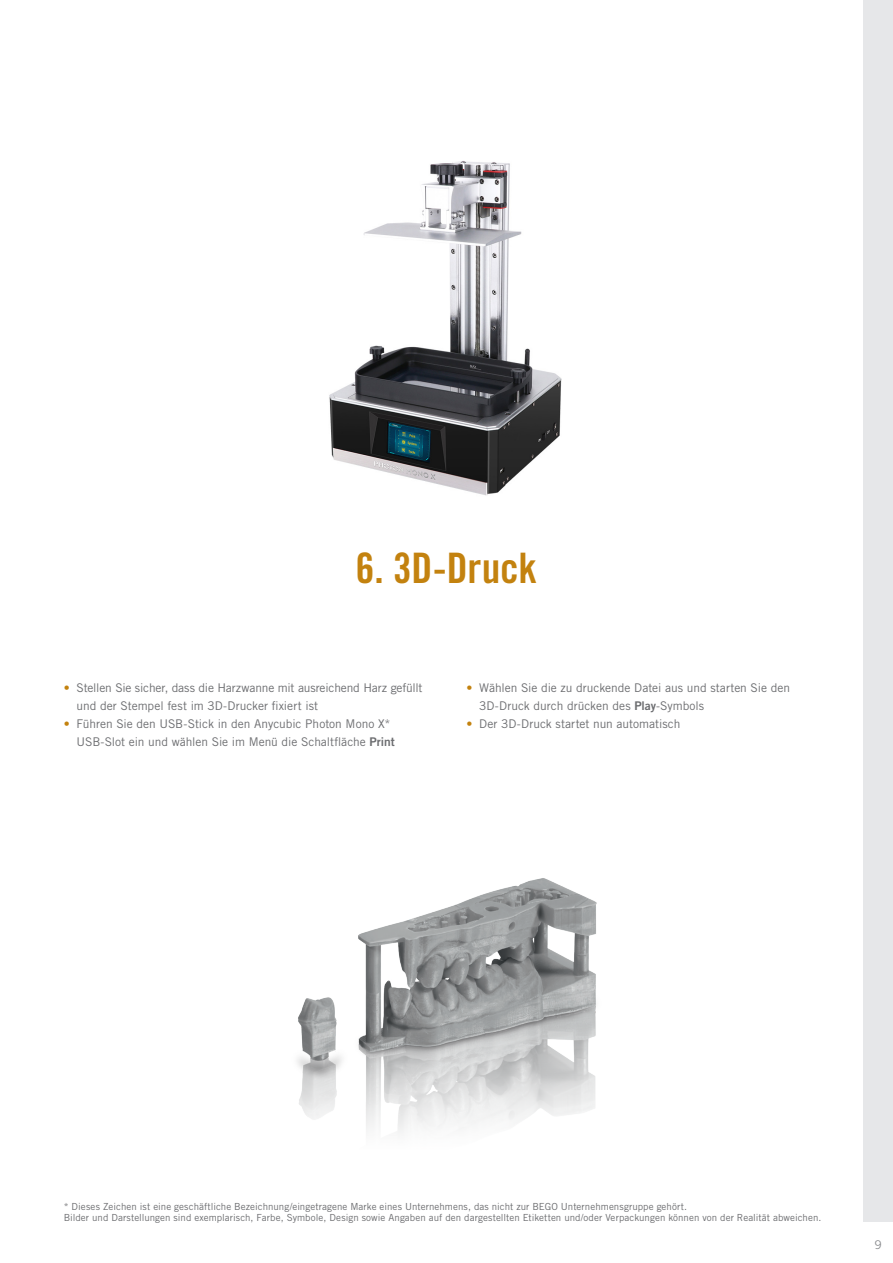
<style>
.page{position:relative;width:893px;height:1263px;background:#fff}
.page>*{position:absolute;margin:0;border:0;box-sizing:border-box;transform-origin:0 0}
.t1{font:42px "Trade Gothic LT Std Bd Cn 20";letter-spacing:-.005em;color:#c3820f}
.t2{font:12px/18px "Trade Gothic LT Pro";letter-spacing:-.005em;color:#6c6d70}
.t3{font:12px "Trade Gothic LT Pro";color:#8a8c8f}
.t4{font:9.75px/11.7px "Trade Gothic LT Pro";letter-spacing:.005em;color:#6c6d70}
.s1{color:#c3820f}
.s2{font-family:"Trade Gothic LT Pro Bd 2"}
</style>
<div class="page">
<div style="left:863px;top:0;width:30px;height:1221px;background:#e6e7e9"></div>
<img style="left:329px;top:161px;width:233px;height:335px">
<img style="left:297px;top:878px;width:300px;height:255px">
<h1 class="t1" style="left:356px;top:543px;width:183px">6. 3D-Druck</h1>
<p class="t2" style="left:77px;top:679px;width:348px;text-indent:-13px"><span class="s1">•</span> Stellen Sie sicher, dass die Harzwanne mit ausreichend Harz gefüllt und der Stempel fest im 3D-Drucker fixiert ist</p>
<p class="t2" style="left:77px;top:715px;width:320px;text-indent:-13px"><span class="s1">•</span> Führen Sie den USB-Stick in den Anycubic Photon Mono X*<br>USB-Slot ein und wählen Sie im Menü die Schaltfläche <span class="s2">Print</span></p>
<p class="t2" style="left:479px;top:679px;width:312px;text-indent:-13px"><span class="s1">•</span> Wählen Sie die zu druckende Datei aus und starten Sie den<br>3D-Druck durch drücken des <span class="s2">Play</span>-Symbols</p>
<p class="t2" style="left:466px;top:715px;width:215px"><span class="s1">•</span> Der 3D-Druck startet nun automatisch</p>
<p class="t4" style="left:64px;top:1200px;width:759px">* Dieses Zeichen ist eine geschäftliche Bezeichnung/eingetragene Marke eines Unternehmens, das nicht zur BEGO Unternehmensgruppe gehört.<br>Bilder und Darstellungen sind exemplarisch, Farbe, Symbole, Design sowie Angaben auf den dargestellten Etiketten und/oder Verpackungen können von der Realität abweichen.</p>
<p class="t3" style="left:874px;top:1237px;width:9px">9</p>
</div>
